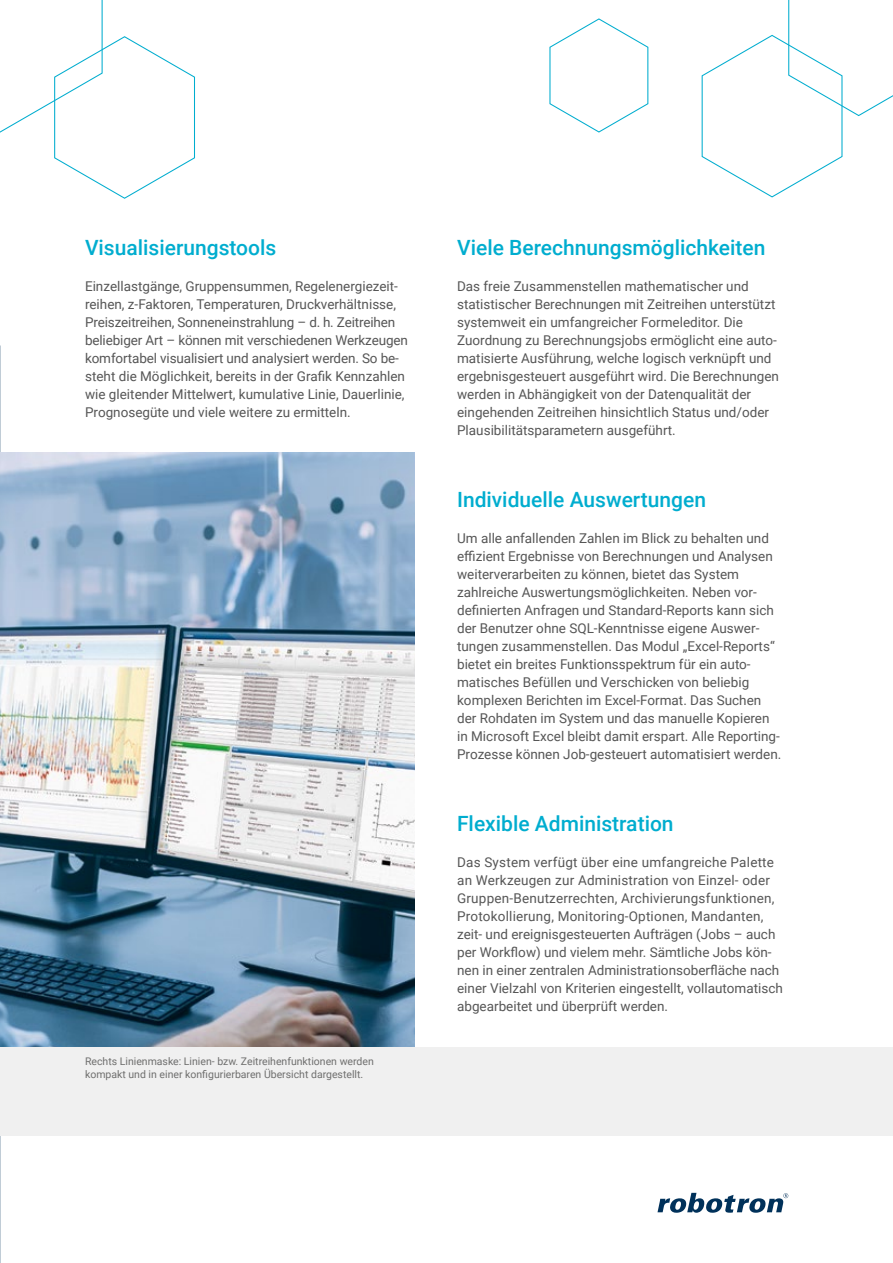
<style>
.page{position:relative;width:893px;height:1263px;background:#fff}
.page>*{position:absolute;margin:0;border:0;box-sizing:border-box;transform-origin:0 0}
.t1{font:500 21px "Roboto";color:#00adcf}
.t2{font:13.5px/18px "Roboto";color:#565656}
.t3{font:10.5px/12.6px "Roboto";color:#6f6f6e}
</style>
<div class="page">
<img style="left:0;top:345px;width:1px;height:918px">
<svg style="left:0;top:0;width:195px;height:199px"></svg>
<svg style="left:657px;top:1193px;width:131px;height:20px"></svg>
<img style="left:0;top:453px;width:415px;height:594px">
<svg style="left:701px;top:0;width:192px;height:198px"></svg>
<svg style="left:549px;top:18px;width:100px;height:115px"></svg>
<div style="left:0;top:1047px;width:893px;height:88px;background:#f0f0f0"></div>
<h1 class="t1" style="left:85px;top:233px;width:193px">Visualisierungstools</h1>
<p class="t2" style="left:85px;top:277px;width:324px">Einzellastgänge, Gruppensummen, Regelenergiezeit&shy;reihen, z-Faktoren, Temperaturen, Druckverhältnisse, Preiszeitreihen, Sonneneinstrahlung – d. h. Zeitreihen beliebiger Art – können mit verschiedenen Werkzeugen komfortabel visualisiert und analysiert werden. So be&shy;steht die Möglichkeit, bereits in der Grafik Kennzahlen wie gleitender Mittelwert, kumulative Linie, Dauerlinie, Prognosegüte und viele weitere zu ermitteln.</p>
<p class="t3" style="left:85px;top:1055px;width:290px">Rechts Linienmaske: Linien- bzw. Zeitreihenfunktionen werden kompakt und in einer konfigurierbaren Übersicht dargestellt.</p>
<h1 class="t1" style="left:457px;top:233px;width:310px">Viele Berechnungsmöglichkeiten</h1>
<p class="t2" style="left:457px;top:277px;width:323px">Das freie Zusammenstellen mathematischer und statistischer Berechnungen mit Zeitreihen unterstützt systemweit ein umfangreicher Formeleditor. Die Zuordnung zu Berechnungsjobs ermöglicht eine auto&shy;matisierte Ausführung, welche logisch verknüpft und ergebnisgesteuert ausgeführt wird. Die Berechnungen werden in Abhängigkeit von der Datenqualität der eingehenden Zeitreihen hinsichtlich Status und/oder Plausibilitätsparametern ausgeführt.</p>
<h1 class="t1" style="left:457px;top:485px;width:250px">Individuelle Auswertungen</h1>
<p class="t2" style="left:457px;top:529px;width:326px">Um alle anfallenden Zahlen im Blick zu behalten und effizient Ergebnisse von Berechnungen und Analysen weiterverarbeiten zu können, bietet das System zahlreiche Auswertungsmöglichkeiten. Neben vor&shy;definierten Anfragen und Standard-Reports kann sich der Benutzer ohne SQL-Kenntnisse eigene Auswer&shy;tungen zusammenstellen. Das Modul „Excel-Reports“ bietet ein breites Funktionsspektrum für ein auto&shy;matisches Befüllen und Verschicken von beliebig komplexen Berichten im Excel-Format. Das Suchen der Rohdaten im System und das manuelle Kopieren in Microsoft Excel bleibt damit erspart. Alle Reporting-Prozesse können Job-gesteuert automatisiert werden.</p>
<h1 class="t1" style="left:457px;top:809px;width:218px">Flexible Administration</h1>
<p class="t2" style="left:457px;top:853px;width:327px">Das System verfügt über eine umfangreiche Palette an Werkzeugen zur Administration von Einzel- oder Gruppen-Benutzerrechten, Archivierungsfunktionen, Protokollierung, Monitoring-Optionen, Mandanten, zeit- und ereignisgesteuerten Aufträgen (Jobs – auch per Workflow) und vielem mehr. Sämtliche Jobs kön&shy;nen in einer zentralen Administrationsoberfläche nach einer Vielzahl von Kriterien eingestellt, vollautomatisch abgearbeitet und überprüft werden.</p>
</div>
